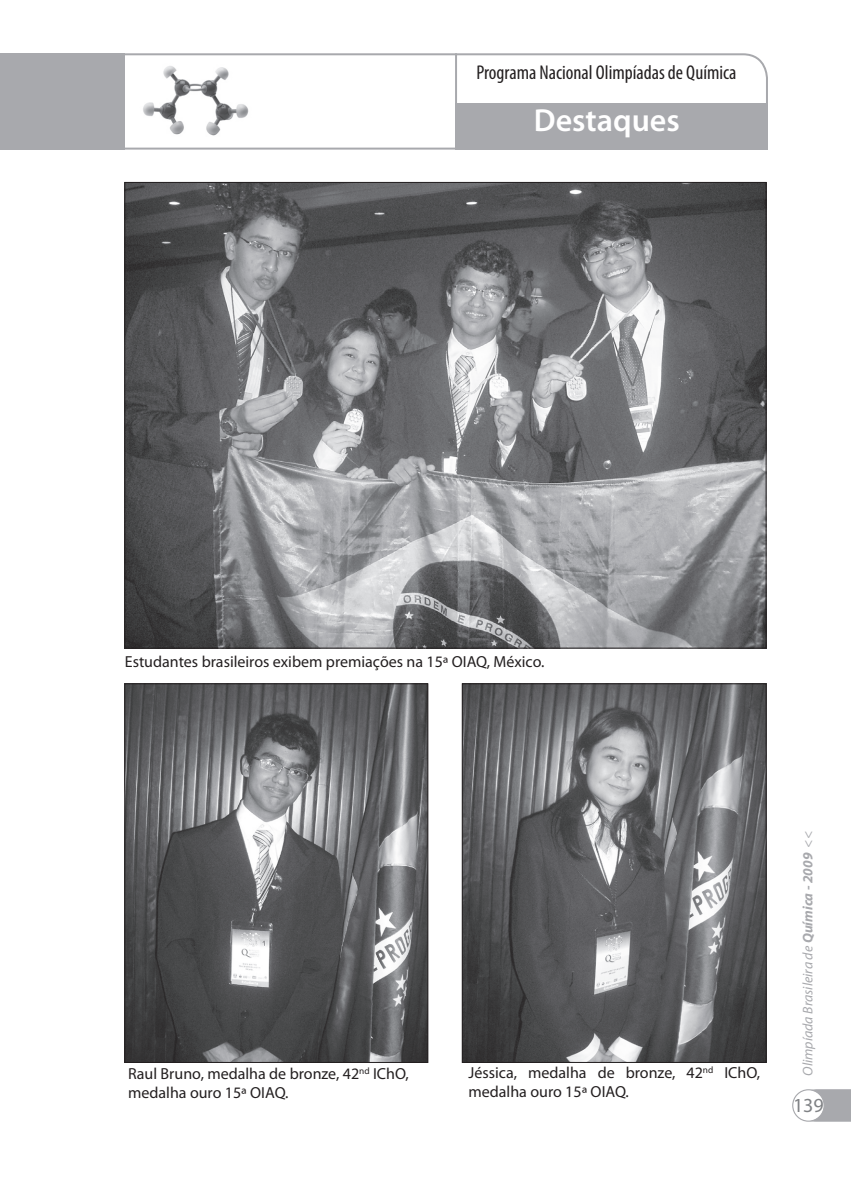
<style>
.page{position:relative;width:851px;height:1191px;background:#fff}
.page>*{position:absolute;margin:0;border:0;box-sizing:border-box;transform-origin:0 0}
.Head{font:600 32px "Myriad Pro";color:#fff}
.t1{font:condensed 20px "Myriad Pro";color:#231f20}
.Folio_Left{font:20px "Myriad Pro";color:#808285}
.t2{font:16px/19.2px "Myriad Pro";color:#231f20}
.Folio_Left-2{font:italic 14px "Myriad Pro";color:#a8a9ad}
.s1{font-weight:700}
</style>
<div class="page">
<svg style="left:792px;top:1089px;width:58px;height:32px"></svg>
<div style="left:792px;top:1089px;width:32px;height:32px;background:#fff;border-radius:50%"></div>
<div style="left:792px;top:1089px;width:32px;height:32px;border:1px solid #a8a9ad;border-radius:50%"></div>
<svg style="left:125px;top:53px;width:642px;height:97px"></svg>
<hr style="left:455px;top:53px;width:2px;height:97px;background:#a8a9ad">
<div style="left:0;top:53px;width:125px;height:97px;background:#a8a9ad"></div>
<img style="left:126px;top:685px;width:300px;height:376px">
<div style="left:124px;top:683px;width:304px;height:380px;border:1px solid #231f20"></div>
<img style="left:463px;top:685px;width:301px;height:376px">
<div style="left:461px;top:683px;width:305px;height:380px;border:1px solid #231f20"></div>
<img style="left:126px;top:184px;width:638px;height:462px">
<p class="t1" style="left:476px;top:61px;width:261px">Programa Nacional Olimpíadas de Química</p>
<p class="Head" style="left:533px;top:100px;width:147px">Destaques</p>
<p class="t2" style="left:125px;top:651px;width:421px">Estudantes brasileiros exibem premiações na 15ª OIAQ, México.</p>
<p class="t2" style="left:128px;top:1064px;width:282px">Raul Bruno, medalha de bronze, 42<sup>nd</sup> IChO, medalha ouro 15ª OIAQ.</p>
<p class="t2" style="left:468px;top:1063px;width:293px">Jéssica, medalha de bronze, 42<sup>nd</sup> IChO, medalha ouro 15ª OIAQ.</p>
<p class="Folio_Left-2" style="left:798px;top:1076px;width:246px;rotate:-90deg">Olimpíada Brasileira de <span class="s1">Química - 2009</span> &lt;&lt;</p>
<p class="Folio_Left" style="left:792px;top:1092px;width:32px">139</p>
</div>
